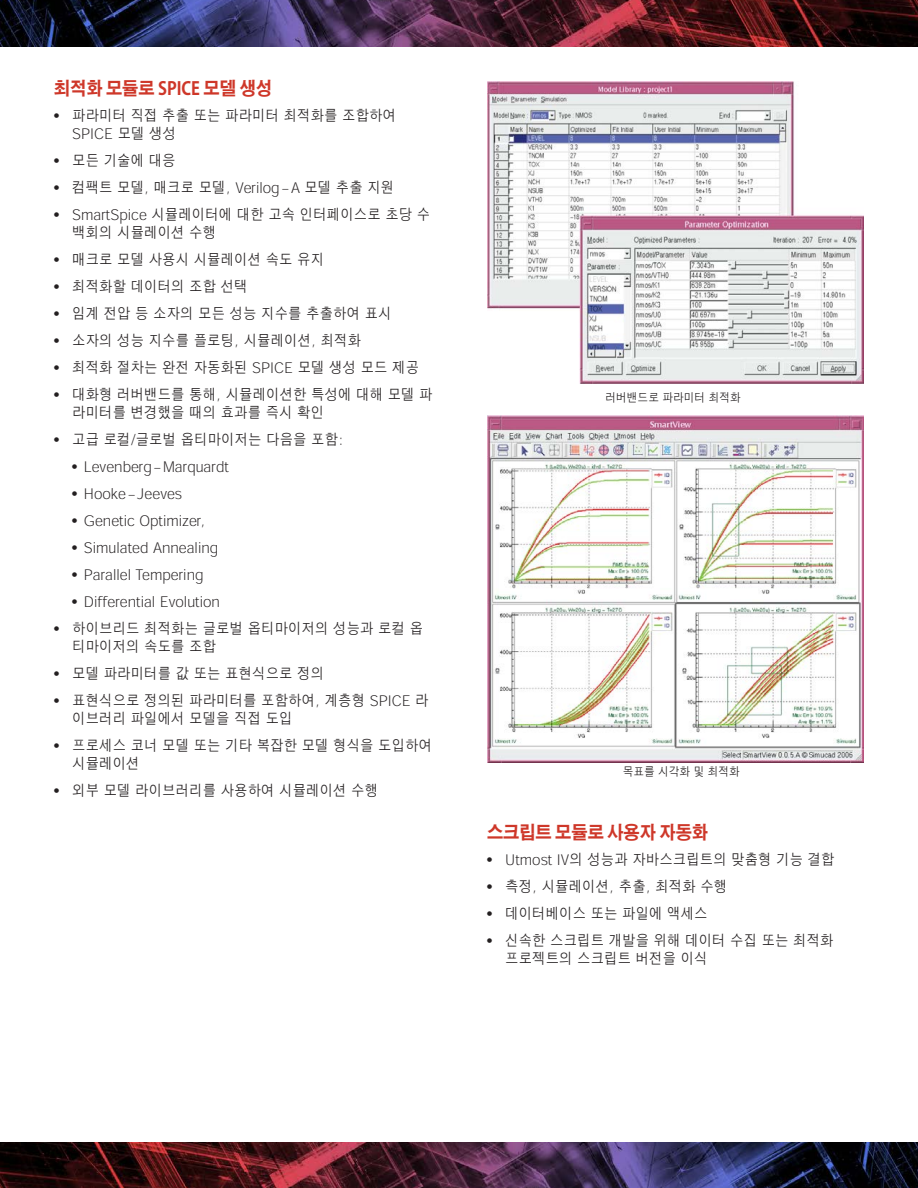
<style>
.page{position:relative;width:918px;height:1188px;background:#fff}
.page>*{position:absolute;margin:0;border:0;box-sizing:border-box;transform-origin:0 0}
.t1{font:700 18px "Adobe Gothic Std";color:#ce3729;scale:.9 1}
.main_bullet{font:300 15px/18px "Adobe Gothic Std";color:#231f20;scale:.9 1}
.fig_captions{font:300 12px "Adobe Gothic Std";letter-spacing:-.01em;color:#231f20;scale:.9 1}
.s1{font-family:"Univers";font-weight:400;font-stretch:condensed}
</style>
<div class="page">
<img style="left:0;top:0;width:918px;height:46px">
<img style="left:0;top:1142px;width:918px;height:46px">
<img style="left:488px;top:81px;width:375px;height:303px">
<img style="left:488px;top:416px;width:375px;height:346px">
<p class="t1" style="left:54px;top:77px;width:244px">최적화 모듈로 SPICE 모델 생성</p>
<p class="main_bullet" style="left:72px;top:106px;width:361px;text-indent:-18px"><span class="s1">•</span> 파라미터 직접 추출 또는 파라미터 최적화를 조합하여<br>SPICE 모델 생성</p>
<p class="main_bullet" style="left:54px;top:151px;width:136px"><span class="s1">•</span> 모든 기술에 대응</p>
<p class="main_bullet" style="left:54px;top:178px;width:380px"><span class="s1">•</span> 컴팩트 모델, 매크로 모델, Verilog-A 모델 추출 지원</p>
<p class="main_bullet" style="left:72px;top:205px;width:400px;text-indent:-18px"><span class="s1">•</span> SmartSpice 시뮬레이터에 대한 고속 인터페이스로 초당 수 백회의 시뮬레이션 수행</p>
<p class="main_bullet" style="left:54px;top:250px;width:301px"><span class="s1">•</span> 매크로 모델 사용시 시뮬레이션 속도 유지</p>
<p class="main_bullet" style="left:54px;top:277px;width:216px"><span class="s1">•</span> 최적화할 데이터의 조합 선택</p>
<p class="main_bullet" style="left:54px;top:304px;width:376px"><span class="s1">•</span> 임계 전압 등 소자의 모든 성능 지수를 추출하여 표시</p>
<p class="main_bullet" style="left:54px;top:331px;width:343px"><span class="s1">•</span> 소자의 성능 지수를 플로팅, 시뮬레이션, 최적화</p>
<p class="main_bullet" style="left:54px;top:358px;width:407px"><span class="s1">•</span> 최적화 절차는 완전 자동화된 SPICE 모델 생성 모드 제공</p>
<p class="main_bullet" style="left:72px;top:385px;width:402px;text-indent:-18px"><span class="s1">•</span> 대화형 러버밴드를 통해, 시뮬레이션한 특성에 대해 모델 파 라미터를 변경했을 때의 효과를 즉시 확인</p>
<p class="main_bullet" style="left:54px;top:430px;width:323px"><span class="s1">•</span> 고급 로컬/글로벌 옵티마이저는 다음을 포함:</p>
<p class="main_bullet" style="left:72px;top:457px;width:176px"><span class="s1">•</span> Levenberg-Marquardt</p>
<p class="main_bullet" style="left:72px;top:484px;width:124px"><span class="s1">•</span> Hooke-Jeeves</p>
<p class="main_bullet" style="left:72px;top:511px;width:149px"><span class="s1">•</span> Genetic Optimizer,</p>
<p class="main_bullet" style="left:72px;top:538px;width:164px"><span class="s1">•</span> Simulated Annealing</p>
<p class="main_bullet" style="left:72px;top:565px;width:147px"><span class="s1">•</span> Parallel Tempering</p>
<p class="main_bullet" style="left:72px;top:592px;width:166px"><span class="s1">•</span> Differential Evolution</p>
<p class="main_bullet" style="left:72px;top:619px;width:391px;text-indent:-18px"><span class="s1">•</span> 하이브리드 최적화는 글로벌 옵티마이저의 성능과 로컬 옵 티마이저의 속도를 조합</p>
<p class="main_bullet" style="left:54px;top:664px;width:301px"><span class="s1">•</span> 모델 파라미터를 값 또는 표현식으로 정의</p>
<p class="main_bullet" style="left:72px;top:691px;width:398px;text-indent:-18px"><span class="s1">•</span> 표현식으로 정의된 파라미터를 포함하여, 계층형 SPICE 라 이브러리 파일에서 모델을 직접 도입</p>
<p class="main_bullet" style="left:72px;top:736px;width:401px;text-indent:-18px"><span class="s1">•</span> 프로세스 코너 모델 또는 기타 복잡한 모델 형식을 도입하여 시뮬레이션</p>
<p class="main_bullet" style="left:54px;top:781px;width:361px"><span class="s1">•</span> 외부 모델 라이브러리를 사용하여 시뮬레이션 수행</p>
<p class="fig_captions" style="left:606px;top:389px;width:152px">러버밴드로 파라미터 최적화</p>
<p class="fig_captions" style="left:623px;top:763px;width:132px">목표를 시각화 및 최적화</p>
<p class="t1" style="left:487px;top:822px;width:247px">스크립트 모듈로 사용자 자동화</p>
<p class="main_bullet" style="left:487px;top:850px;width:388px"><span class="s1">•</span> Utmost IV의 성능과 자바스크립트의 맞춤형 기능 결합</p>
<p class="main_bullet" style="left:487px;top:877px;width:268px"><span class="s1">•</span> 측정, 시뮬레이션, 추출, 최적화 수행</p>
<p class="main_bullet" style="left:487px;top:904px;width:246px"><span class="s1">•</span> 데이터베이스 또는 파일에 액세스</p>
<p class="main_bullet" style="left:505px;top:931px;width:366px;text-indent:-18px"><span class="s1">•</span> 신속한 스크립트 개발을 위해 데이터 수집 또는 최적화 프로젝트의 스크립트 버전을 이식</p>
</div>
